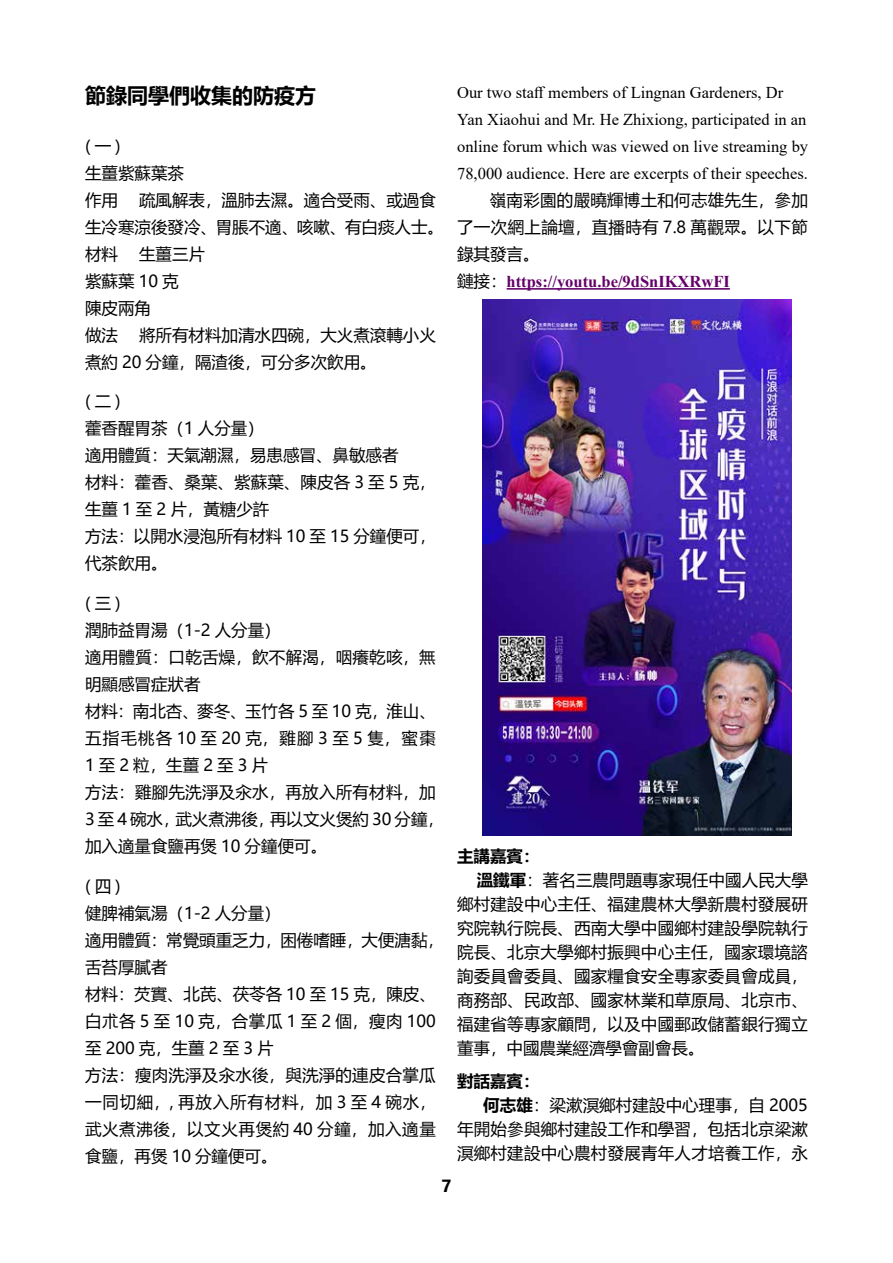
<style>
.page{position:relative;width:893px;height:1263px;background:#fff}
.page>*{position:absolute;margin:0;border:0;box-sizing:border-box;transform-origin:0 0}
.t1{font:700 21px "Microsoft Ya Hei";color:#000}
.t2{font:16.5px/27px "Microsoft Ya Hei";letter-spacing:.015em;color:#000}
.t3{font:16.5px/27px "Times New Roman";color:#000}
.t4{font:700 16.5px "Times New Roman";color:#630069}
.t5{font:700 16.5px "Microsoft Ya Hei";color:#000}
.s1{font-family:"Microsoft Ya Hei";font-weight:400;color:#000}
.s2{font-weight:700}
</style>
<div class="page">
<hr style="left:507px;top:288px;width:223px;height:2px;background:#630069">
<img style="left:482px;top:299px;width:310px;height:537px">
<p class="t1" style="left:85px;top:81px;width:232px">節錄同學們收集的防疫方</p>
<p class="t2" style="left:85px;top:132px;width:100px">(一)<br>生薑紫蘇葉茶作用</p>
<p class="t2" style="left:85px;top:186px;width:361px;text-indent:54px">疏風解表，溫肺去濕。適合受雨、或過食生冷寒涼後發冷、胃脹不適、咳嗽、有白痰人士。材料</p>
<p class="t2" style="left:85px;top:240px;width:122px;text-indent:54px">生薑三片紫蘇葉 10 克<br>陳皮兩角<br>做法</p>
<p class="t2" style="left:85px;top:321px;width:352px;text-indent:54px">將所有材料加清水四碗，大火煮滾轉小火煮約 20 分鐘，隔渣後，可分多次飲用。</p>
<p class="t2" style="left:85px;top:387px;width:352px">(二)<br>藿香醒胃茶（1 人分量）<br>適用體質：天氣潮濕，易患感冒、鼻敏感者<br>材料：藿香、桑葉、紫蘇葉、陳皮各 3 至 5 克，生薑 1 至 2 片，黃糖少許<br>方法：以開水浸泡所有材料 10 至 15 分鐘便可，代茶飲用。</p>
<p class="t2" style="left:85px;top:589px;width:361px">(三)<br>潤肺益胃湯（1-2 人分量）<br>適用體質：口乾舌燥，飲不解渴，咽癢乾咳，無明顯感冒症狀者<br>材料：南北杏、麥冬、玉竹各 5 至 10 克，淮山、五指毛桃各 10 至 20 克，雞腳 3 至 5 隻，蜜棗<br>1至2粒，生薑2至3片<br>方法：雞腳先洗淨及汆水，再放入所有材料，加<br>3 至 4 碗水，武火煮沸後，再以文火煲約 30 分鐘，加入適量食鹽再煲 10 分鐘便可。</p>
<p class="t2" style="left:85px;top:872px;width:361px">(四)<br>健脾補氣湯（1-2 人分量）<br>適用體質：常覺頭重乏力，困倦嗜睡，大便溏黏，舌苔厚膩者<br>材料：芡實、北芪、茯苓各 10 至 15 克，陳皮、白朮各 5 至 10 克，合掌瓜 1 至 2 個，瘦肉 100至200克，生薑2至3片<br>方法：瘦肉洗淨及汆水後，與洗淨的連皮合掌瓜一同切細，, 再放入所有材料，加 3 至 4 碗水，武火煮沸後，以文火再煲約 40 分鐘，加入適量食鹽，再煲 10 分鐘便可。</p>
<p class="t3" style="left:457px;top:78px;width:353px">Our two staff members of Lingnan Gardeners, Dr Yan Xiaohui and Mr. He Zhixiong, participated in an online forum which was viewed on live streaming by 78,000 audience. Here are excerpts of their speeches.</p>
<p class="t2" style="left:457px;top:187px;width:352px;text-align:justify;text-indent:33px">嶺南彩園的嚴曉輝博土和何志雄先生，參加了一次網上論壇，直播時有 7.8 萬觀眾。以下節錄其發言。</p>
<p class="t4" style="left:457px;top:270px;width:274px"><span class="s1">鏈接：</span>https://youtu.be/9dSnIKXRwFI</p>
<p class="t5" style="left:457px;top:845px;width:84px">主講嘉賓：</p>
<p class="t2" style="left:477px;top:866px;width:333px"><span class="s2">溫鐵軍</span>：著名三農問題專家現任中國人民大學</p>
<p class="t2" style="left:457px;top:890px;width:352px">鄉村建設中心主任、福建農林大學新農村發展研</p>
<p class="t2" style="left:457px;top:914px;width:352px">究院執行院長、西南大學中國鄉村建設學院執行</p>
<p class="t2" style="left:457px;top:938px;width:352px">院長、北京大學鄉村振興中心主任，國家環境諮</p>
<p class="t2" style="left:457px;top:962px;width:352px">詢委員會委員、國家糧食安全專家委員會成員，</p>
<p class="t2" style="left:457px;top:986px;width:352px">商務部、民政部、國家林業和草原局、北京市、</p>
<p class="t2" style="left:457px;top:1010px;width:352px">福建省等專家顧問，以及中國郵政儲蓄銀行獨立</p>
<p class="t2" style="left:457px;top:1034px;width:249px">董事，中國農業經濟學會副會長。</p>
<p class="t5" style="left:457px;top:1069px;width:84px">對話嘉賓：</p>
<p class="t2" style="left:483px;top:1091px;width:326px"><span class="s2">何志雄</span>：梁漱溟鄉村建設中心理事，自 2005</p>
<p class="t2" style="left:457px;top:1115px;width:352px">年開始參與鄉村建設工作和學習，包括北京梁漱</p>
<p class="t2" style="left:457px;top:1139px;width:352px">溟鄉村建設中心農村發展青年人才培養工作，永</p>
<p class="t5" style="left:441px;top:1175px;width:12px">7</p>
</div>
